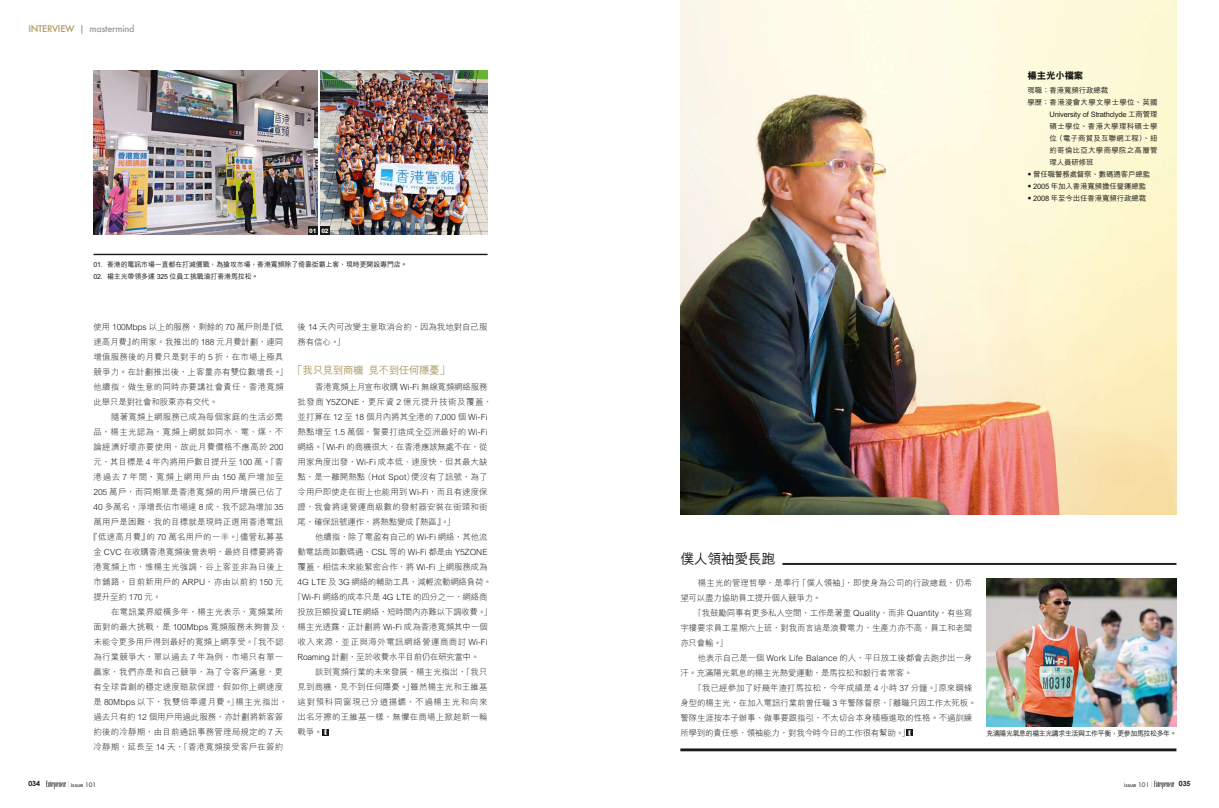
<style>
.page{position:relative;width:1219px;height:808px;background:#fff}
.page>*{position:absolute;margin:0;border:0;box-sizing:border-box;transform-origin:0 0}
.t1{font:500 14px "M Hei HK";letter-spacing:-.035em;color:#1a1a18}
.t2{font:500 10.5px "M Hei HK";letter-spacing:-.035em;color:#ae9a63}
.t3{font:800 9.5px "M Hei HK";letter-spacing:-.025em;color:#1a1a18}
.t4{font:500 9px "Futura";letter-spacing:-.025em;color:#9c9c9c}
.t5{font:300 8.5px/15px "M Hei HK";letter-spacing:-.005em;color:#1a1a18}
.t6{font:300 8.5px/15px "M Hei HK";letter-spacing:.015em;color:#1a1a18}
.t7{font:300 8.5px "M Hei HK";letter-spacing:.02em;color:#1a1a18}
.t8{font:300 8.5px/15px "M Hei HK";letter-spacing:-.025em;color:#1a1a18}
.t9{font:300 8.5px "M Hei HK";letter-spacing:-.035em;color:#1a1a18}
.t10{font:300 8.5px "M Hei HK";letter-spacing:.025em;color:#1a1a18}
.t11{font:300 8.5px "M Hei HK";letter-spacing:.03em;color:#1a1a18}
.t12{font:300 8.5px "M Hei HK";letter-spacing:-.03em;color:#1a1a18}
.t13{font:300 8.5px "M Hei HK";letter-spacing:.04em;color:#1a1a18}
.t14{font:300 8.5px "M Hei HK";letter-spacing:.05em;color:#1a1a18}
.t15{font:300 8.5px "M Hei HK";letter-spacing:.085em;color:#1a1a18}
.t16{font:300 8.5px "M Hei HK";letter-spacing:.07em;color:#1a1a18}
.t17{font:500 7.5px "M Hei HK";letter-spacing:-.025em;color:#1a1a18}
.t18{font:500 7.5px "M Hei HK";letter-spacing:.035em;color:#1a1a18}
.t19{font:500 7.5px "M Hei HK";letter-spacing:.015em;color:#1a1a18}
.t20{font:500 7.5px "M Hei HK";letter-spacing:.03em;color:#1a1a18}
.t21{font:500 7px "M Hei HK";letter-spacing:-.025em;color:#1a1a18}
.t22{font:500 7px "M Hei HK";letter-spacing:-.065em;color:#1a1a18}
.t23{font:700 7px "Century Gothic";color:#1a1a18}
.t24{font:6px "Futura Std";color:#1a1a18}
.t25{font:800 6px "M Hei HK";color:#fff}
.s1{color:#ae9a63}
.s2{font-family:"Century Gothic";font-size:7px;color:#c5c6c6}
</style>
<div class="page">
<svg style="left:46px;top:781px;width:20px;height:8px"></svg>
<svg style="left:1154px;top:781px;width:20px;height:8px"></svg>
<div style="left:906px;top:730px;width:7px;height:6px;background:#1a1a18"></div>
<svg style="left:908px;top:730px;width:3px;height:5px"></svg>
<hr style="left:782px;top:563px;width:394px;height:1px;background:#1a1a18">
<hr style="left:782px;top:564px;width:394px;height:1px;background:#1a1a18">
<hr style="left:680px;top:748px;width:496px;height:3px;background:#1a1a18">
<img style="left:680px;top:0;width:496px;height:514px">
<img style="left:986px;top:578px;width:190px;height:148px">
<div style="left:322px;top:729px;width:7px;height:6px;background:#1a1a18"></div>
<svg style="left:324px;top:729px;width:3px;height:6px"></svg>
<img style="left:94px;top:71px;width:223px;height:163px">
<img style="left:320px;top:71px;width:168px;height:164px">
<hr style="left:94px;top:254px;width:394px;height:1px;background:#1a1a18">
<div style="left:308px;top:226px;width:9px;height:9px;background:#1a1a18"></div>
<div style="left:320px;top:226px;width:10px;height:9px;background:#1a1a18"></div>
<p class="t4" style="left:28px;top:23px;width:108px"><span class="s1">INTERVIEW</span> | mastermind</p>
<p class="t25" style="left:309px;top:226px;width:21px">01 02</p>
<p class="t21" style="left:94px;top:259px;width:316px">01. 香港的電訊市場一直都在打減價戰，為搶攻市場，香港寬頻除了倚靠街霸上客，現時更開設專門店。</p>
<p class="t21" style="left:94px;top:271px;width:166px">02. 楊主光帶領多達 325 位員工挑戰渣打香港馬拉松。</p>
<p class="t6" style="left:94px;top:319px;width:196px">使用 100Mbps 以上的服務，剩餘的 70 萬戶則是『低速高月費』的用家。我推出的 188 元月費計劃，連同增值服務後的月費只是對手的 5 折，在市場上極具競爭力。在計劃推出後，上客量亦有雙位數增長。」他續指，做生意的同時亦要講社會責任，香港寬頻此舉只是對社會和股東亦有交代。</p>
<p class="t6" style="left:111px;top:409px;width:174px">隨著寬頻上網服務已成為每個家庭的生活必需</p>
<p class="t11" style="left:94px;top:426px;width:191px">品，楊主光認為，寬頻上網就如同水、電、煤，不</p>
<p class="t11" style="left:94px;top:441px;width:191px">論經濟好壞亦要使用，故此月費價格不應高於 200</p>
<p class="t5" style="left:94px;top:454px;width:191px">元，其目標是 4 年內將用戶數目提升至 100 萬。「香</p>
<p class="t15" style="left:94px;top:471px;width:191px">港過去 7 年間，寬頻上網用戶由 150 萬戶增加至</p>
<p class="t11" style="left:94px;top:486px;width:191px">205 萬戶，而同期單是香港寬頻的用戶增展已佔了</p>
<p class="t5" style="left:94px;top:499px;width:191px">40 多萬名，淨增長佔市場達 8 成，我不認為增加 35</p>
<p class="t7" style="left:94px;top:516px;width:191px">萬用戶是困難，我的目標就是現時正選用香港電訊</p>
<p class="t10" style="left:89px;top:531px;width:196px">『低速高月費』的 70 萬名用戶的一半。」儘管私募基</p>
<p class="t5" style="left:94px;top:544px;width:191px">金 CVC 在收購香港寬頻後曾表明，最終目標要將香</p>
<p class="t7" style="left:94px;top:561px;width:191px">港寬頻上市，惟楊主光強調，谷上客並非為日後上</p>
<p class="t10" style="left:94px;top:576px;width:191px">市鋪路，目前新用戶的 ARPU，亦由以前約 150 元</p>
<p class="t5" style="left:94px;top:589px;width:69px">提升至約 170 元。</p>
<p class="t7" style="left:111px;top:606px;width:174px">在電訊業界縱橫多年，楊主光表示，寬頻業所</p>
<p class="t6" style="left:94px;top:619px;width:196px">面對的最大挑戰，是 100Mbps 寬頻服務未夠普及，</p>
<p class="t5" style="left:94px;top:634px;width:191px">未能令更多用戶得到最好的寬頻上網享受。「我不認</p>
<p class="t7" style="left:94px;top:651px;width:191px">為行業競爭大，單以過去 7 年為例，市場只有單一</p>
<p class="t10" style="left:94px;top:666px;width:191px">贏家，我們亦是和自己競爭，為了令客戶滿意，更</p>
<p class="t7" style="left:94px;top:681px;width:191px">有全球首創的穩定速度賠款保證，假如你上網速度</p>
<p class="t13" style="left:94px;top:696px;width:196px">是 80Mbps 以下，我雙倍奉還月費。」楊主光指出，</p>
<p class="t5" style="left:94px;top:709px;width:191px">過去只有約 12 個用戶用過此服務，亦計劃將新客簽</p>
<p class="t7" style="left:94px;top:726px;width:191px">約後的冷靜期，由目前通訊事務管理局規定的 7 天</p>
<p class="t7" style="left:94px;top:741px;width:191px">冷靜期，延長至 14 天，「香港寬頻接受客戶在簽約</p>
<p class="t23" style="left:28px;top:779px;width:13px">034</p>
<p class="t24" style="left:66px;top:781px;width:32px"><span class="s2">|</span>issue 101</p>
<p class="t5" style="left:298px;top:319px;width:191px">後 14 天內可改變主意取消合約，因為我地對自己服務有信心。」</p>
<p class="t2" style="left:292px;top:362px;width:159px">「我只見到商機 見不到任何隱憂」</p>
<p class="t5" style="left:298px;top:379px;width:196px;text-indent:18px">香港寬頻上月宣布收購 Wi-Fi 無線寬頻網絡服務批發商 Y5ZONE，更斥資 2 億元提升技術及覆蓋，並打算在 12 至 18 個月內將其全港的 7,000 個 Wi-Fi熱點增至 1.5 萬個，誓要打造成全亞洲最好的 Wi-Fi網絡。「Wi-Fi 的商機很大，在香港應該無處不在，從用家角度出發，Wi-Fi 成本低、速度快，但其最大缺點，是一離開熱點（Hot Spot）便沒有了訊號，為了令用戶即使走在街上也能用到 Wi-Fi，而且有速度保證，我會將達營運商級數的發射器安裝在街頭和街尾，確保訊號運作，將熱點變成『熱區』。」</p>
<p class="t8" style="left:315px;top:529px;width:174px">他續指，除了電盈有自己的 Wi-Fi 網絡，其他流</p>
<p class="t9" style="left:298px;top:546px;width:191px">動電話商如數碼通、CSL 等的 Wi-Fi 都是由 Y5ZONE</p>
<p class="t5" style="left:298px;top:559px;width:191px">覆蓋，相信未來能緊密合作，將 Wi-Fi 上網服務成為</p>
<p class="t12" style="left:298px;top:576px;width:196px">4G LTE 及 3G 網絡的輔助工具，減輕流動網絡負荷。</p>
<p class="t12" style="left:293px;top:591px;width:196px">「Wi-Fi 網絡的成本只是 4G LTE 的四分之一，網絡商</p>
<p class="t9" style="left:298px;top:606px;width:196px">投放巨額投資LTE網絡，短時間內亦難以下調收費。」</p>
<p class="t5" style="left:298px;top:619px;width:191px">楊主光透露，正計劃將 Wi-Fi 成為香港寬頻其中一個</p>
<p class="t14" style="left:298px;top:636px;width:191px">收入來源，並正與海外電訊網絡營運商商討 Wi-Fi</p>
<p class="t9" style="left:298px;top:651px;width:183px">Roaming 計劃，至於收費水平目前仍在研究當中。</p>
<p class="t5" style="left:315px;top:664px;width:174px">談到寬頻行業的未來發展，楊主光指出，「我只</p>
<p class="t5" style="left:298px;top:679px;width:191px">見到商機，見不到任何隱憂。」雖然楊主光和王維基</p>
<p class="t16" style="left:298px;top:696px;width:191px">這對預科同窗現已分道揚鑣，不過楊主光和向來</p>
<p class="t7" style="left:298px;top:711px;width:191px">出名牙擦的王維基一樣，無懼在商場上掀起新一輪</p>
<p class="t5" style="left:298px;top:724px;width:27px">戰爭。</p>
<p class="t3" style="left:1028px;top:69px;width:57px">楊主光小檔案</p>
<p class="t17" style="left:1028px;top:84px;width:82px">現職：香港寬頻行政總裁</p>
<p class="t18" style="left:1028px;top:96px;width:131px">學歷：香港浸會大學文學士學位、英國</p>
<p class="t17" style="left:1049px;top:108px;width:110px">University of Strathclyde 工商管理</p>
<p class="t18" style="left:1049px;top:120px;width:110px">碩士學位、香港大學理科碩士學</p>
<p class="t19" style="left:1049px;top:132px;width:110px">位（電子商貿及互聯網工程）、紐</p>
<p class="t20" style="left:1049px;top:144px;width:110px">約哥倫比亞大學商學院之高層管</p>
<p class="t17" style="left:1049px;top:156px;width:46px">理人員研修班</p>
<p class="t17" style="left:1026px;top:168px;width:126px">• 曾任職警務處督察、數碼通客戶總監</p>
<p class="t17" style="left:1026px;top:180px;width:122px">• 2005 年加入香港寬頻擔任營運總監</p>
<p class="t17" style="left:1026px;top:192px;width:122px">• 2008 年至今出任香港寬頻行政總裁</p>
<h1 class="t1" style="left:680px;top:549px;width:97px">僕人領袖愛長跑</h1>
<p class="t5" style="left:680px;top:575px;width:293px;text-indent:18px">楊主光的管理哲學，是奉行「僕人領袖」，即使身為公司的行政總裁，仍希望可以盡力協助員工提升個人競爭力。</p>
<p class="t5" style="left:680px;top:605px;width:293px;text-align:justify;text-indent:13px">「我鼓勵同事有更多私人空間，工作是著重 Quality、而非 Quantity，有些寫字樓要求員工星期六上班，對我而言這是浪費電力，生產力亦不高，員工和老闆亦只會輸。」</p>
<p class="t8" style="left:680px;top:650px;width:293px;text-indent:18px">他表示自己是一個 Work Life Balance 的人，平日放工後都會去跑步出一身汗。充滿陽光氣息的楊主光熱愛運動，是馬拉松和毅行者常客。</p>
<p class="t5" style="left:680px;top:680px;width:298px;text-indent:13px">「我已經參加了好幾年渣打馬拉松，今年成績是 4 小時 37 分鐘。」原來鋼條身型的楊主光，在加入電訊行業前曾任職 3 年警隊督察，「離職只因工作太死板。警隊生涯按本子辦事、做事要跟指引，不太切合本身積極進取的性格。不過訓練所學到的責任感、領袖能力，對我今時今日的工作很有幫助。」</p>
<p class="t22" style="left:986px;top:728px;width:192px">充滿陽光氣息的楊主光講求生活與工作平衡，更參加馬拉松多年。</p>
<p class="t24" style="left:1124px;top:781px;width:32px">issue 101<span class="s2">|</span></p>
<p class="t23" style="left:1179px;top:779px;width:13px">035</p>
</div>
